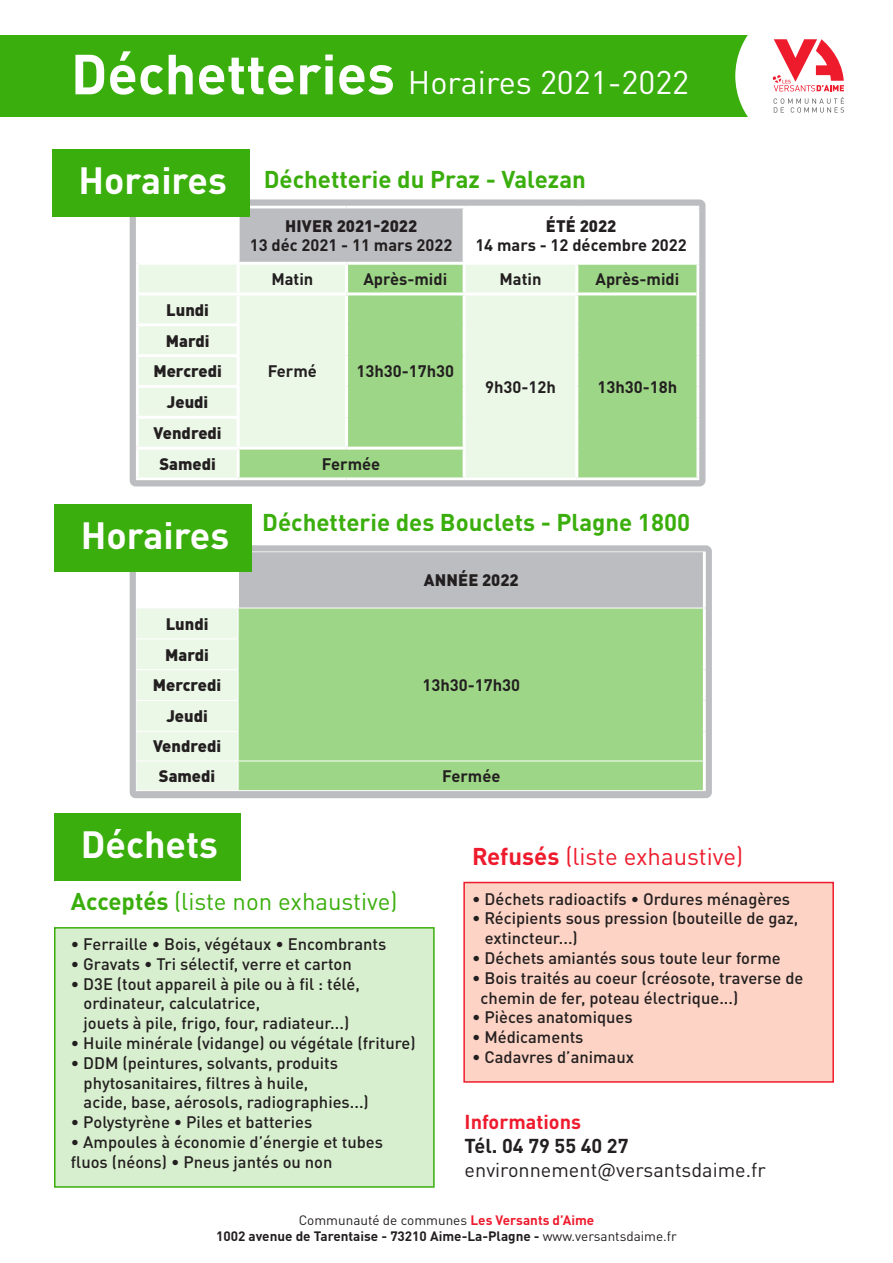
<style>
.page{position:relative;width:893px;height:1263px;background:#fff}
.page>*{position:absolute;margin:0;border:0;box-sizing:border-box;transform-origin:0 0}
.t1{font:700 37.5px "DINOT";color:#fff}
.t2{font:32.4px "DINOT";color:#fff}
.t3{font:700 24px "DINOT";color:#3aae0c}
.t4{font:24px "DINOT";color:#3aae0c}
.t5{font:24px "DINOT";color:#ee1b2d}
.t6{font:19.95px "DINOT";color:#231f20}
.t7{font:700 19.95px "DINOT";color:#231f20}
.t8{font:700 19.95px "DINOT";color:#ee1b2d}
.t9{font:500 16.5px/19.8px "DINOT";color:#231f20}
.t10{font:700 16.5px "DINOT";color:#231f20}
.t11{font:900 16.5px "DINOT";color:#231f20}
.t12{font:700 13.5px "DINOT";color:#231f20}
.t13{font:13.5px "DINOT";color:#231f20}
.s1{font-weight:700;font-size:55.5px}
.s2{font-weight:700}
.s3{font-weight:700;color:#ee1b2d}
.s4{font-weight:400}
</style>
<div class="page">
<div style="left:0;top:35px;width:763px;height:82px;background:#3aae0c"></div>
<div style="left:735px;top:3px;width:147px;height:146px;background:#fff;border-radius:50%"></div>
<svg style="left:772px;top:39px;width:72px;height:52px"></svg>
<svg style="left:774px;top:97px;width:70px;height:16px"></svg>
<div style="left:54px;top:927px;width:381px;height:261px;background:#d7efce;border:2px solid #3aae0c"></div>
<div style="left:463px;top:882px;width:371px;height:201px;background:#fcd3c4;border:2px solid #ee1b2d"></div>
<div style="left:54px;top:813px;width:187px;height:67px;background:#3aae0c"></div>
<svg style="left:139px;top:208px;width:324px;height:54px"></svg>
<div style="left:139px;top:265px;width:98px;height:212px;background:#ebf7e7"></div>
<svg style="left:240px;top:265px;width:456px;height:212px;background:#c0e4b1"></svg>
<hr style="left:237px;top:208px;width:3px;height:54px;background:#fff">
<hr style="left:345px;top:265px;width:3px;height:27px;background:#fff">
<hr style="left:463px;top:265px;width:3px;height:27px;background:#fff">
<hr style="left:575px;top:265px;width:3px;height:27px;background:#fff">
<hr style="left:139px;top:292px;width:99px;height:3px;background:#fff">
<hr style="left:238px;top:292px;width:109px;height:3px;background:#fff">
<hr style="left:347px;top:292px;width:117px;height:3px;background:#fff">
<hr style="left:345px;top:295px;width:3px;height:30px;background:#fff">
<hr style="left:345px;top:325px;width:3px;height:31px;background:#fff">
<hr style="left:345px;top:356px;width:3px;height:30px;background:#fff">
<hr style="left:345px;top:386px;width:3px;height:31px;background:#fff">
<hr style="left:345px;top:417px;width:3px;height:30px;background:#fff">
<hr style="left:464px;top:292px;width:113px;height:3px;background:#fff">
<hr style="left:577px;top:292px;width:119px;height:3px;background:#fff">
<hr style="left:463px;top:295px;width:3px;height:30px;background:#fff">
<hr style="left:575px;top:295px;width:3px;height:30px;background:#fff">
<hr style="left:463px;top:325px;width:3px;height:31px;background:#fff">
<hr style="left:575px;top:325px;width:3px;height:31px;background:#fff">
<hr style="left:463px;top:356px;width:3px;height:30px;background:#fff">
<hr style="left:575px;top:356px;width:3px;height:30px;background:#fff">
<hr style="left:463px;top:386px;width:3px;height:31px;background:#fff">
<hr style="left:575px;top:386px;width:3px;height:31px;background:#fff">
<hr style="left:463px;top:417px;width:3px;height:30px;background:#fff">
<hr style="left:575px;top:417px;width:3px;height:31px;background:#fff">
<hr style="left:575px;top:448px;width:3px;height:29px;background:#fff">
<hr style="left:136px;top:323px;width:104px;height:3px;background:#fff">
<hr style="left:136px;top:354px;width:104px;height:3px;background:#fff">
<hr style="left:136px;top:385px;width:104px;height:3px;background:#fff">
<hr style="left:136px;top:416px;width:104px;height:3px;background:#fff">
<hr style="left:136px;top:447px;width:102px;height:3px;background:#fff">
<hr style="left:238px;top:447px;width:109px;height:3px;background:#fff">
<hr style="left:347px;top:447px;width:119px;height:3px;background:#fff">
<hr style="left:463px;top:450px;width:3px;height:27px;background:#fff">
<div style="left:130px;top:199px;width:575px;height:287px;border:6px solid #bcbdc0;border-radius:3px"></div>
<div style="left:133px;top:548px;width:576px;height:247px;background:#bcbdc0;border-radius:3px"></div>
<div style="left:136px;top:552px;width:102px;height:56px;background:#fff"></div>
<div style="left:239px;top:609px;width:464px;height:181px;background:#9dd686"></div>
<hr style="left:238px;top:761px;width:465px;height:1px;background:#fff">
<div style="left:137px;top:608px;width:102px;height:182px;background:#ebf7e7"></div>
<hr style="left:136px;top:790px;width:102px;height:1px;background:#fff">
<hr style="left:238px;top:790px;width:468px;height:1px;background:#fff">
<hr style="left:703px;top:608px;width:3px;height:31px;background:#fff">
<hr style="left:703px;top:639px;width:3px;height:31px;background:#fff">
<hr style="left:703px;top:670px;width:3px;height:30px;background:#fff">
<hr style="left:703px;top:700px;width:3px;height:31px;background:#fff">
<hr style="left:703px;top:731px;width:3px;height:30px;background:#fff">
<hr style="left:703px;top:761px;width:3px;height:29px;background:#fff">
<hr style="left:238px;top:552px;width:1px;height:56px;background:#fff">
<hr style="left:703px;top:552px;width:3px;height:56px;background:#fff">
<hr style="left:238px;top:608px;width:468px;height:1px;background:#fff">
<div style="left:130px;top:545px;width:582px;height:253px;border:6px solid #bcbdc0;border-radius:3px"></div>
<div style="left:52px;top:149px;width:197px;height:67px;background:#3aae0c"></div>
<div style="left:54px;top:504px;width:198px;height:67px;background:#3aae0c"></div>
<p class="t2" style="left:71px;top:62px;width:620px"><span class="s1">Déchetteries</span> Horaires 2021-2022</p>
<p class="t1" style="left:79px;top:156px;width:150px">Horaires</p>
<p class="t11" style="left:166px;top:299px;width:44px">Lundi</p>
<p class="t3" style="left:264px;top:164px;width:324px">Déchetterie du Praz - Valezan</p>
<p class="t11" style="left:285px;top:214px;width:134px">HIVER 2021-2022</p>
<p class="t10" style="left:250px;top:235px;width:204px">13 déc 2021 - 11 mars 2022</p>
<p class="t11" style="left:546px;top:214px;width:72px">ÉTÉ 2022</p>
<p class="t10" style="left:475px;top:235px;width:213px">14 mars - 12 décembre 2022</p>
<p class="t10" style="left:271px;top:268px;width:43px">Matin</p>
<p class="t10" style="left:363px;top:268px;width:85px">Après-midi</p>
<p class="t10" style="left:499px;top:268px;width:43px">Matin</p>
<p class="t10" style="left:595px;top:268px;width:85px">Après-midi</p>
<p class="t11" style="left:166px;top:329px;width:45px">Mardi</p>
<p class="t11" style="left:153px;top:360px;width:70px">Mercredi</p>
<p class="t11" style="left:167px;top:391px;width:43px">Jeudi</p>
<p class="t11" style="left:154px;top:422px;width:70px">Vendredi</p>
<p class="t11" style="left:159px;top:453px;width:58px">Samedi</p>
<p class="t10" style="left:322px;top:453px;width:60px">Fermée</p>
<p class="t10" style="left:268px;top:361px;width:51px">Fermé</p>
<p class="t10" style="left:357px;top:361px;width:99px">13h30-17h30</p>
<p class="t10" style="left:485px;top:376px;width:72px">9h30-12h</p>
<p class="t10" style="left:598px;top:376px;width:81px">13h30-18h</p>
<p class="t1" style="left:81px;top:511px;width:150px">Horaires</p>
<p class="t11" style="left:166px;top:613px;width:44px">Lundi</p>
<p class="t3" style="left:262px;top:507px;width:429px">Déchetterie des Bouclets - Plagne 1800</p>
<p class="t11" style="left:424px;top:569px;width:97px">ANNÉE 2022</p>
<p class="t11" style="left:165px;top:644px;width:45px">Mardi</p>
<p class="t11" style="left:153px;top:674px;width:70px">Mercredi</p>
<p class="t11" style="left:166px;top:705px;width:43px">Jeudi</p>
<p class="t11" style="left:153px;top:735px;width:70px">Vendredi</p>
<p class="t11" style="left:159px;top:765px;width:58px">Samedi</p>
<p class="t10" style="left:442px;top:765px;width:60px">Fermée</p>
<p class="t10" style="left:422px;top:674px;width:99px">13h30-17h30</p>
<p class="t1" style="left:81px;top:820px;width:139px">Déchets</p>
<p class="t4" style="left:71px;top:887px;width:328px"><span class="s2">Acceptés</span> (liste non exhaustive)</p>
<p class="t9" style="left:71px;top:934px;width:317px">• Ferraille • Bois, végétaux • Encombrants</p>
<p class="t9" style="left:71px;top:953px;width:282px">• Gravats • Tri sélectif, verre et carton</p>
<p class="t9" style="left:71px;top:973px;width:291px">• D3E (tout appareil à pile ou à fil : télé,</p>
<p class="t9" style="left:84px;top:993px;width:178px">ordinateur, calculatrice,</p>
<p class="t9" style="left:84px;top:1013px;width:267px">jouets à pile, frigo, four, radiateur...)</p>
<p class="t9" style="left:71px;top:1033px;width:346px">• Huile minérale (vidange) ou végétale (friture)</p>
<p class="t9" style="left:71px;top:1052px;width:269px">• DDM (peintures, solvants, produits</p>
<p class="t9" style="left:84px;top:1072px;width:226px">phytosanitaires, filtres à huile,</p>
<p class="t9" style="left:84px;top:1092px;width:287px">acide, base, aérosols, radiographies...)</p>
<p class="t9" style="left:71px;top:1112px;width:243px">• Polystyrène • Piles et batteries</p>
<p class="t9" style="left:71px;top:1132px;width:314px">• Ampoules à économie d’énergie et tubes fluos (néons) • Pneus jantés ou non</p>
<p class="t5" style="left:472px;top:841px;width:273px"><span class="s2">Refusés</span> (liste exhaustive)</p>
<p class="t9" style="left:472px;top:888px;width:320px">• Déchets radioactifs • Ordures ménagères</p>
<p class="t9" style="left:472px;top:908px;width:328px">• Récipients sous pression (bouteille de gaz,</p>
<p class="t9" style="left:485px;top:928px;width:94px">extincteur...)</p>
<p class="t9" style="left:472px;top:948px;width:310px">• Déchets amiantés sous toute leur forme</p>
<p class="t9" style="left:472px;top:967px;width:333px">• Bois traités au coeur (créosote, traverse de</p>
<p class="t9" style="left:481px;top:987px;width:259px">chemin de fer, poteau électrique...)</p>
<p class="t9" style="left:472px;top:1007px;width:162px">• Pièces anatomiques</p>
<p class="t9" style="left:472px;top:1027px;width:113px">• Médicaments</p>
<p class="t9" style="left:472px;top:1047px;width:163px">• Cadavres d’animaux</p>
<p class="t8" style="left:465px;top:1109px;width:118px">Informations</p>
<p class="t7" style="left:465px;top:1132px;width:165px">Tél. 04 79 55 40 27</p>
<p class="t6" style="left:465px;top:1157px;width:303px">environnement@versantsdaime.fr</p>
<p class="t13" style="left:299px;top:1211px;width:297px">Communauté de communes <span class="s3">Les Versants d’Aime</span></p>
<p class="t12" style="left:216px;top:1227px;width:462px">1002 avenue de Tarentaise - 73210 Aime-La-Plagne - <span class="s4">www.versantsdaime.fr</span></p>
</div>
